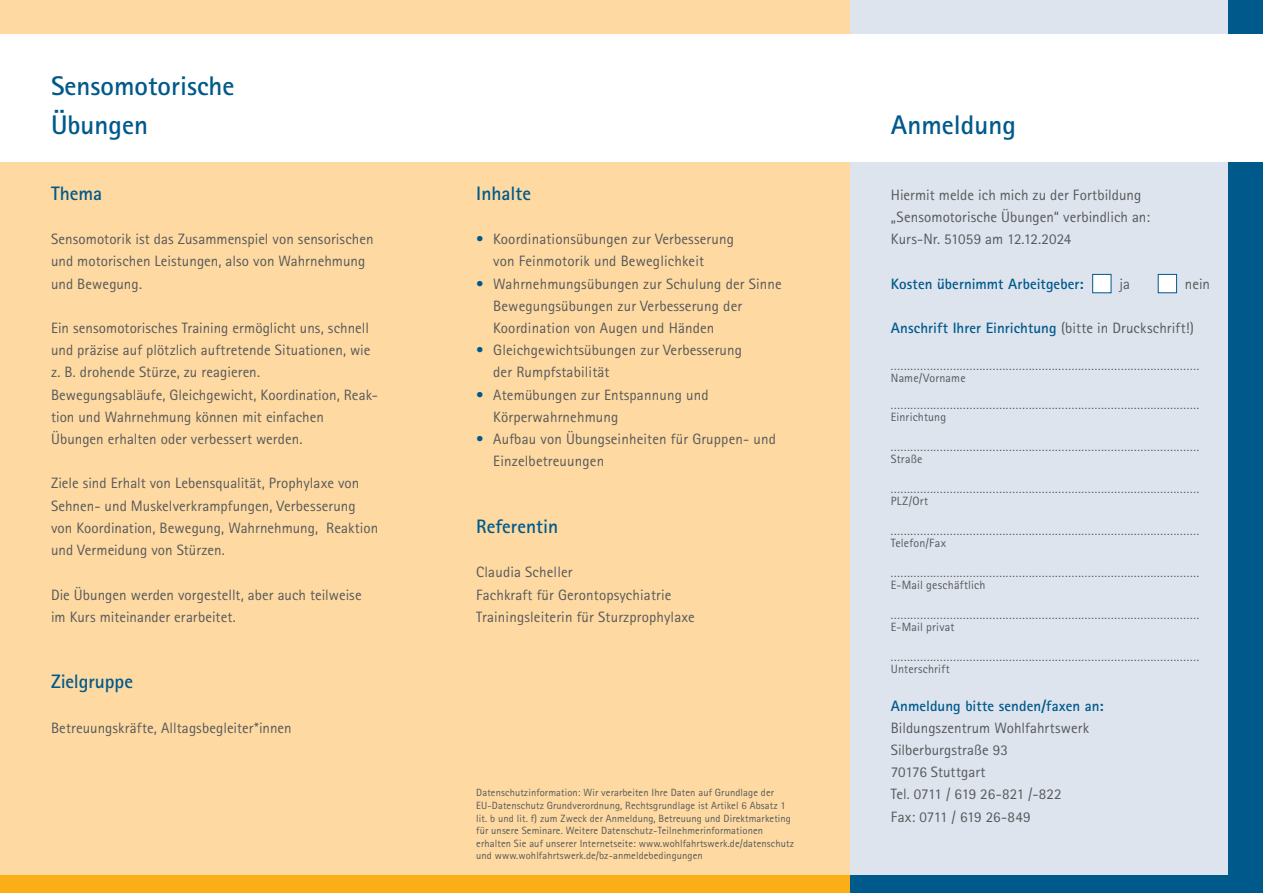
<style>
.page{position:relative;width:1263px;height:893px;background:#fedaa2}
.page>*{position:absolute;margin:0;border:0;box-sizing:border-box;transform-origin:0 0}
.t1{font:700 27px/39px "Rotis Sans Serif Std";color:#00598b}
.t2{font:700 19.5px "Rotis Sans Serif Std";color:#00598b}
.t3{font:15px/22.2px "Rotis Sans Serif Std";letter-spacing:.005em;color:#57585a}
.t4{font:700 15px "Rotis Sans Serif Std";color:#00598b}
.t5{font:12px/12px "Rotis Sans Serif Std";letter-spacing:.015em;color:#57585a}
.t6{font:10.5px/12.6px "Rotis Sans Serif Std";letter-spacing:.01em;color:#57585a}
.s1{color:#00598b}
.s2{font-weight:400;color:#57585a}
</style>
<div class="page">
<div style="left:850px;top:0;width:413px;height:893px;background:#dde4ee"></div>
<div style="left:0;top:876px;width:850px;height:17px;background:#faaf18"></div>
<div style="left:850px;top:876px;width:413px;height:17px;background:#00598b"></div>
<div style="left:1229px;top:0;width:34px;height:893px;background:#00598b"></div>
<div style="left:1092px;top:274px;width:19px;height:19px;background:#fff;border:1px solid #00598b"></div>
<div style="left:1158px;top:274px;width:19px;height:19px;background:#fff;border:1px solid #00598b"></div>
<div style="left:0;top:34px;width:1263px;height:128px;background:#fff"></div>
<h1 class="t1" style="left:51px;top:66px;width:185px">Sensomotorische<br>Übungen</h1>
<h2 class="t2" style="left:51px;top:181px;width:53px">Thema</h2>
<p class="t3" style="left:51px;top:228px;width:324px">Sensomotorik ist das Zusammenspiel von sensorischen und motorischen Leistungen, also von Wahrnehmung und Bewegung.</p>
<p class="t3" style="left:51px;top:317px;width:328px">Ein sensomotorisches Training ermöglicht uns, schnell und präzise auf plötzlich auftretende Situationen, wie z. B. drohende Stürze, zu reagieren.<br>Bewegungsabläufe, Gleichgewicht, Koordination, Reak&shy;tion und Wahrnehmung können mit einfachen Übungen erhalten oder verbessert werden.</p>
<p class="t3" style="left:51px;top:472px;width:329px">Ziele sind Erhalt von Lebensqualität, Prophylaxe von Sehnen- und Muskelverkrampfungen, Verbesserung von Koordination, Bewegung, Wahrnehmung, Reaktion und Vermeidung von Stürzen.</p>
<p class="t3" style="left:51px;top:583px;width:312px">Die Übungen werden vorgestellt, aber auch teilweise im Kurs miteinander erarbeitet.</p>
<h2 class="t2" style="left:51px;top:669px;width:84px">Zielgruppe</h2>
<p class="t3" style="left:51px;top:717px;width:242px">Betreuungskräfte, Alltagsbegleiter*innen</p>
<h2 class="t2" style="left:476px;top:181px;width:56px">Inhalte</h2>
<p class="t3" style="left:493px;top:228px;width:242px;text-indent:-17px"><span class="s1">•</span> Koordinationsübungen zur Verbesserung von Feinmotorik und Beweglichkeit</p>
<p class="t3" style="left:493px;top:273px;width:290px;text-indent:-17px"><span class="s1">•</span> Wahrnehmungsübungen zur Schulung der Sinne<br>Bewegungsübungen zur Verbesserung der<br>Koordination von Augen und Händen</p>
<p class="t3" style="left:493px;top:339px;width:250px;text-indent:-17px"><span class="s1">•</span> Gleichgewichtsübungen zur Verbesserung der Rumpfstabilität</p>
<p class="t3" style="left:493px;top:384px;width:217px;text-indent:-17px"><span class="s1">•</span> Atemübungen zur Entspannung und<br>Körperwahrnehmung</p>
<p class="t3" style="left:493px;top:428px;width:284px;text-indent:-17px"><span class="s1">•</span> Aufbau von Übungseinheiten für Gruppen- und<br>Einzelbetreuungen</p>
<h2 class="t2" style="left:476px;top:514px;width:83px">Referentin</h2>
<p class="t3" style="left:476px;top:561px;width:220px">Claudia Scheller<br>Fachkraft für Gerontopsychiatrie<br>Trainingsleiterin für Sturzprophylaxe</p>
<p class="t6" style="left:476px;top:787px;width:319px">Datenschutzinformation: Wir verarbeiten Ihre Daten auf Grundlage der EU-Datenschutz Grundverordnung, Rechtsgrundlage ist Artikel 6 Absatz 1 lit. b und lit. f) zum Zweck der Anmeldung, Betreuung und Direktmarketing für unsere Seminare. Weitere Datenschutz-Teilnehmerinformationen erhalten Sie auf unserer Internetseite: www.wohlfahrtswerk.de/datenschutz und www.wohlfahrtswerk.de/bz-anmeldebedingungen</p>
<h1 class="t1" style="left:891px;top:105px;width:127px">Anmeldung</h1>
<p class="t3" style="left:891px;top:184px;width:260px">Hiermit melde ich mich zu der Fortbildung „Sensomotorische Übungen“ verbindlich an:<br>Kurs-Nr. 51059 am 12.12.2024</p>
<p class="t4" style="left:891px;top:274px;width:194px">Kosten übernimmt Arbeitgeber:</p>
<p class="t3" style="left:1119px;top:273px;width:12px">ja</p>
<p class="t3" style="left:1185px;top:273px;width:27px">nein</p>
<p class="t4" style="left:891px;top:318px;width:304px">Anschrift Ihrer Einrichtung <span class="s2">(bitte in Druckschrift!)</span></p>
<p class="t5" style="left:891px;top:360px;width:310px">..............................................................................................<br>Name/Vorname</p>
<p class="t5" style="left:891px;top:399px;width:310px">..............................................................................................<br>Einrichtung</p>
<p class="t5" style="left:891px;top:441px;width:310px">..............................................................................................<br>Straße</p>
<p class="t5" style="left:891px;top:483px;width:310px">..............................................................................................<br>PLZ/Ort</p>
<p class="t5" style="left:891px;top:525px;width:310px">..............................................................................................<br>Telefon/Fax</p>
<p class="t5" style="left:891px;top:567px;width:310px">..............................................................................................<br>E-Mail geschäftlich</p>
<p class="t5" style="left:891px;top:609px;width:310px">..............................................................................................<br>E-Mail privat</p>
<p class="t5" style="left:891px;top:651px;width:310px">..............................................................................................<br>Unterschrift</p>
<p class="t4" style="left:891px;top:696px;width:214px">Anmeldung bitte senden/faxen an:</p>
<p class="t3" style="left:891px;top:717px;width:200px">Bildungszentrum Wohlfahrtswerk<br>Silberburgstraße 93<br>70176 Stuttgart<br>Tel. 0711 / 619 26-821 /-822<br>Fax: 0711 / 619 26-849</p>
</div>
